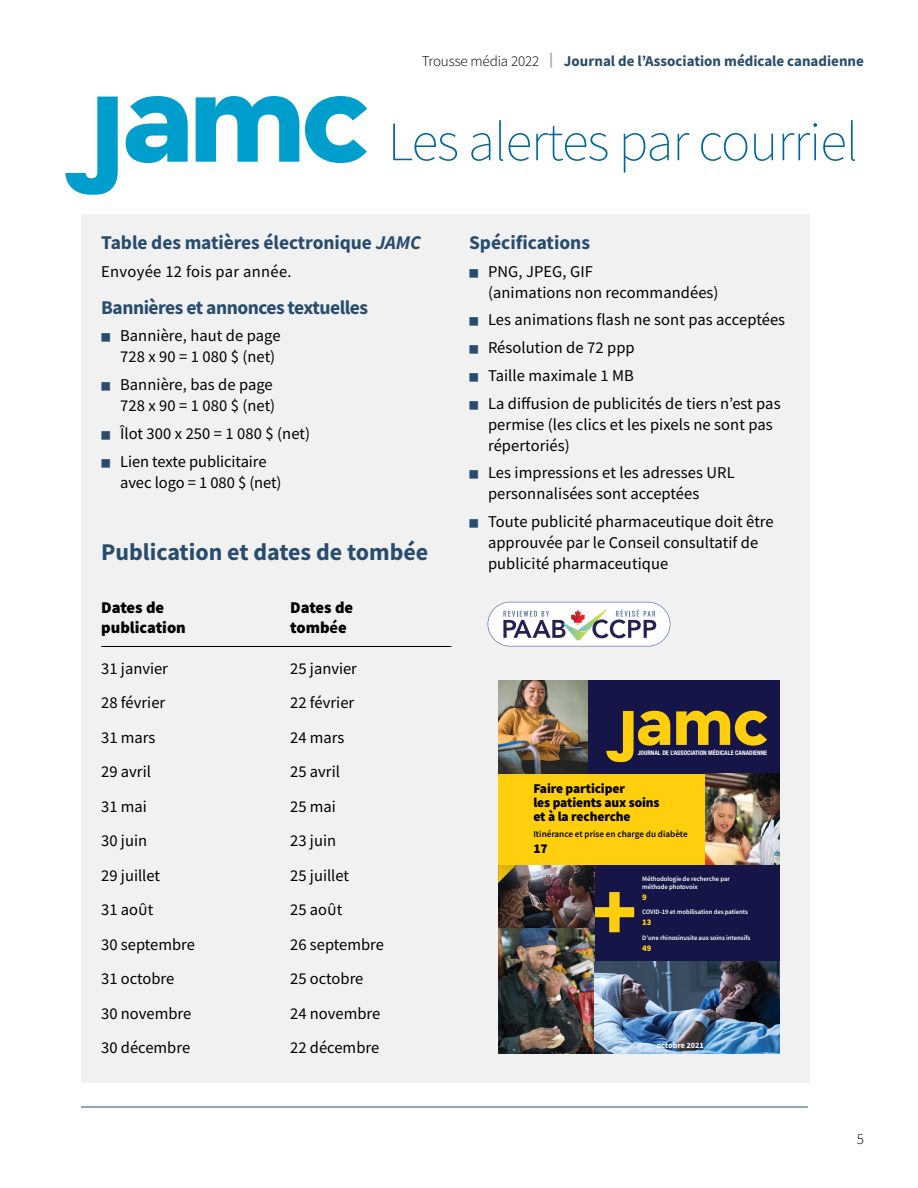
<style>
.page{position:relative;width:918px;height:1188px;background:#fff}
.page>*{position:absolute;margin:0;border:0;box-sizing:border-box;transform-origin:0 0}
.t1{font:900 83.85px "Source Sans Pro";color:#ffcf0e}
.t2{font:200 55.5px "Source Sans Pro";letter-spacing:-.02em;color:#069}
.t3{font:700 24px "Source Sans Pro";color:#284c6e}
.t4{font:700 19.5px "Source Sans Pro";letter-spacing:-.015em;color:#284c6e}
.t5{font:16.5px/21px "Source Sans Pro";letter-spacing:.005em;color:#000}
.t6{font:900 16.5px/19.8px "Source Sans Pro";color:#000}
.t7{font:700 15px "Source Sans Pro";color:#284c6e}
.t8{font:300 15px "Source Sans Pro";color:#000}
.t9{font:900 13.5px/14.4px "Source Sans Pro";letter-spacing:-.01em;color:#000}
.t10{font:600 9.15px "Source Sans Pro";color:#000}
.t11{font:900 8.7px "Source Sans Pro";color:#ffcf0e}
.t12{font:700 8.1px "Source Sans Pro";color:#fff}
.t13{font:600 6.75px "Source Sans Pro";letter-spacing:-.01em;color:#fff}
.t14{font:700 condensed 6.3px "Helvetica Neue LT Std";color:#fff}
.s1{font-weight:300;color:#000}
.s2{font-weight:900;color:#9eadc4}
.s3{font-style:italic}
.s4{font-size:10.5px;color:#284c6e}
.s5{font-weight:700}
</style>
<div class="page">
<div style="left:81px;top:214px;width:729px;height:868px;background:#f1f1f2"></div>
<div style="left:498px;top:680px;width:281px;height:373px;background:#151647"></div>
<hr style="left:101px;top:646px;width:350px;height:1px;background:#000">
<hr style="left:81px;top:1107px;width:727px;height:1px;background:#284c6e">
<svg style="left:305px;top:96px;width:62px;height:67px"></svg>
<svg style="left:196px;top:96px;width:103px;height:66px"></svg>
<svg style="left:126px;top:96px;width:62px;height:67px"></svg>
<svg style="left:65px;top:97px;width:53px;height:98px"></svg>
<svg style="left:488px;top:602px;width:182px;height:44px"></svg>
<img style="left:498px;top:680px;width:89px;height:94px">
<img style="left:704px;top:774px;width:75px;height:91px">
<img style="left:498px;top:865px;width:96px;height:188px">
<svg style="left:498px;top:865px;width:18px;height:22px"></svg>
<div style="left:498px;top:774px;width:206px;height:91px;background:#ffcf0e"></div>
<svg style="left:676px;top:711px;width:91px;height:35px"></svg>
<svg style="left:606px;top:711px;width:64px;height:51px"></svg>
<img style="left:594px;top:962px;width:185px;height:91px">
<p class="t7" style="left:422px;top:51px;width:444px"><span class="s1">Trousse média 2022</span> <span class="s2">|</span> Journal de l’Association médicale canadienne</p>
<h2 class="t2" style="left:388px;top:108px;width:472px">Les alertes par courriel</h2>
<h3 class="t4" style="left:101px;top:229px;width:321px">Table des matières électronique <span class="s3">JAMC</span></h3>
<p class="t5" style="left:101px;top:261px;width:192px">Envoyée 12 fois par année.</p>
<h3 class="t4" style="left:101px;top:294px;width:268px">Bannières et annonces textuelles</h3>
<p class="t5" style="left:120px;top:325px;width:162px;text-indent:-19px"><span class="s4">■</span> Bannière, haut de page<br>728 x 90 = 1 080 $ (net)</p>
<p class="t5" style="left:101px;top:374px;width:176px;text-align:right"><span class="s4">■</span> Bannière, bas de page<br>728 x 90 = 1 080 $ (net)</p>
<p class="t5" style="left:101px;top:423px;width:210px"><span class="s4">■</span> Îlot 300 x 250 = 1 080 $ (net)</p>
<p class="t5" style="left:120px;top:451px;width:163px;text-indent:-19px"><span class="s4">■</span> Lien texte publicitaire avec logo = 1 080 $ (net)</p>
<h3 class="t3" style="left:101px;top:536px;width:329px">Publication et dates de tombée</h3>
<p class="t6" style="left:101px;top:597px;width:86px">Dates de publication</p>
<p class="t6" style="left:290px;top:597px;width:65px">Dates de tomb<span class="s5">é</span>e</p>
<p class="t5" style="left:101px;top:658px;width:68px">31 janvier</p>
<p class="t5" style="left:290px;top:658px;width:68px">25 janvier</p>
<p class="t5" style="left:101px;top:692px;width:66px">28 février</p>
<p class="t5" style="left:290px;top:692px;width:66px">22 février</p>
<p class="t5" style="left:101px;top:727px;width:56px">31 mars</p>
<p class="t5" style="left:290px;top:727px;width:56px">24 mars</p>
<p class="t5" style="left:101px;top:761px;width:51px">29 avril</p>
<p class="t5" style="left:290px;top:761px;width:51px">25 avril</p>
<p class="t5" style="left:101px;top:796px;width:47px">31 mai</p>
<p class="t5" style="left:290px;top:796px;width:47px">25 mai</p>
<p class="t5" style="left:101px;top:830px;width:47px">30 juin</p>
<p class="t5" style="left:290px;top:830px;width:47px">23 juin</p>
<p class="t5" style="left:101px;top:865px;width:60px">29 juillet</p>
<p class="t5" style="left:290px;top:865px;width:60px">25 juillet</p>
<p class="t5" style="left:101px;top:899px;width:54px">31 aoÛt</p>
<p class="t5" style="left:290px;top:899px;width:54px">25 aoÛt</p>
<p class="t5" style="left:101px;top:934px;width:95px">30 septembre</p>
<p class="t5" style="left:290px;top:934px;width:95px">26 septembre</p>
<p class="t5" style="left:101px;top:968px;width:75px">31 octobre</p>
<p class="t5" style="left:290px;top:968px;width:75px">25 octobre</p>
<p class="t5" style="left:101px;top:1003px;width:91px">30 novembre</p>
<p class="t5" style="left:290px;top:1003px;width:91px">24 novembre</p>
<p class="t5" style="left:101px;top:1037px;width:90px">30 décembre</p>
<p class="t5" style="left:290px;top:1037px;width:90px">22 décembre</p>
<h3 class="t4" style="left:469px;top:229px;width:122px">Spécifications</h3>
<p class="t5" style="left:488px;top:261px;width:232px;text-indent:-19px"><span class="s4">■</span> PNG, JPEG, GIF<br>(animations non recommandées)</p>
<p class="t5" style="left:469px;top:309px;width:318px"><span class="s4">■</span> Les animations flash ne sont pas acceptées</p>
<p class="t5" style="left:469px;top:337px;width:167px"><span class="s4">■</span> Résolution de 72 ppp</p>
<p class="t5" style="left:469px;top:365px;width:166px"><span class="s4">■</span> Taille maximale 1 MB</p>
<p class="t5" style="left:488px;top:393px;width:294px;text-indent:-19px"><span class="s4">■</span> La diffusion de publicités de tiers n’est pas permise (les clics et les pixels ne sont pas répertoriés)</p>
<p class="t5" style="left:488px;top:462px;width:248px;text-indent:-19px"><span class="s4">■</span> Les impressions et les adresses URL personnalisées sont acceptées</p>
<p class="t5" style="left:488px;top:511px;width:287px;text-indent:-19px"><span class="s4">■</span> Toute publicité pharmaceutique doit être approuvée par le Conseil consultatif de publicité pharmaceutique</p>
<p class="t14" style="left:638px;top:749px;width:131px">JOURNAL DE L’ASSOCIATION MÉDICALE CANADIENNE</p>
<p class="t9" style="left:533px;top:781px;width:128px">Faire participer<br>les patients aux soins et à la recherche</p>
<p class="t10" style="left:533px;top:828px;width:156px">Itinérance et prise en charge du diabète</p>
<p class="t9" style="left:533px;top:842px;width:16px">17</p>
<h1 class="t1" style="left:592px;top:854px;width:47px">+</h1>
<p class="t13" style="left:642px;top:875px;width:89px">Méthodologie de recherche par</p>
<p class="t13" style="left:642px;top:882px;width:57px">méthode photovoix</p>
<p class="t11" style="left:642px;top:891px;width:6px">9</p>
<p class="t13" style="left:642px;top:908px;width:107px">COVID-19 et mobilisation des patients</p>
<p class="t11" style="left:642px;top:917px;width:11px">13</p>
<p class="t13" style="left:642px;top:933px;width:110px">D’une rhinosinusite aux soins intensifs</p>
<p class="t11" style="left:642px;top:942px;width:11px">49</p>
<p class="t12" style="left:657px;top:1040px;width:49px">octobre 2021</p>
<p class="t8" style="left:857px;top:1130px;width:9px">5</p>
</div>
